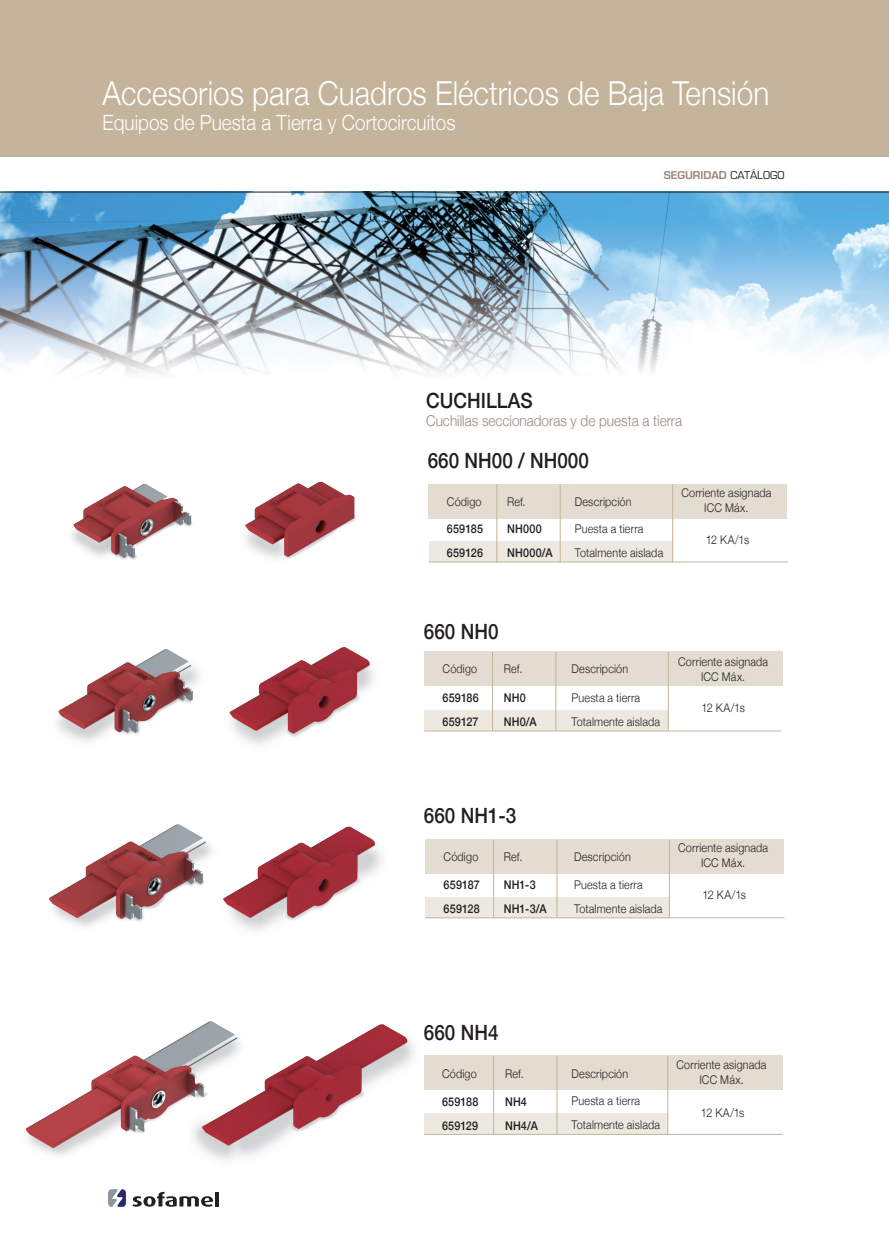
<style>
.page{position:relative;width:889px;height:1258px;background:#fff}
.page>*{position:absolute;margin:0;border:0;box-sizing:border-box;transform-origin:0 0}
.t1{font:300 33px "Helvetica Neue";color:#fff;scale:.9 1}
.t2{font:500 21px "Helvetica Neue";color:#231f20;scale:.9 1}
.t3{font:300 21px "Helvetica Neue";color:#fff;scale:.9 1}
.t4{font:300 15px "Helvetica Neue";color:#9b8679;scale:.9 1}
.t5{font:300 12px/24px "Helvetica Neue";letter-spacing:.015em;color:#231f20;scale:.9 1}
.t6{font:500 12px/24px "Helvetica Neue";letter-spacing:.015em;color:#231f20;scale:.9 1}
.t7{font:600 10.5px "Eurostile";color:#9b8679}
.s1{font-weight:400;color:#231f20}
</style>
<div class="page">
<img style="left:0;top:193px;width:888px;height:181px">
<div style="left:0;top:0;width:888px;height:157px;background:#c3b49b"></div>
<hr style="left:0;top:192px;width:888px;height:1px;background:#231f20">
<div style="left:424px;top:710px;width:244px;height:20px;background:#ede8e0"></div>
<div style="left:425px;top:897px;width:244px;height:20px;background:#ede8e0"></div>
<hr style="left:424px;top:730px;width:356px;height:1px;background:#c3b49b">
<hr style="left:425px;top:917px;width:359px;height:1px;background:#c3b49b">
<div style="left:424px;top:651px;width:358px;height:34px;background:#e3dcd0"></div>
<div style="left:425px;top:839px;width:358px;height:34px;background:#e3dcd0"></div>
<hr style="left:667px;top:652px;width:1px;height:78px;background:#c3b49b">
<hr style="left:669px;top:839px;width:1px;height:79px;background:#c3b49b">
<hr style="left:555px;top:652px;width:1px;height:78px;background:#c3b49b">
<hr style="left:556px;top:839px;width:1px;height:79px;background:#c3b49b">
<div style="left:429px;top:541px;width:243px;height:20px;background:#ede8e0"></div>
<hr style="left:428px;top:561px;width:359px;height:1px;background:#c3b49b">
<div style="left:429px;top:484px;width:357px;height:34px;background:#e3dcd0"></div>
<hr style="left:672px;top:484px;width:1px;height:78px;background:#c3b49b">
<hr style="left:559px;top:484px;width:1px;height:78px;background:#c3b49b">
<hr style="left:496px;top:484px;width:1px;height:78px;background:#c3b49b">
<hr style="left:492px;top:652px;width:1px;height:78px;background:#c3b49b">
<hr style="left:493px;top:839px;width:1px;height:79px;background:#c3b49b">
<img style="left:224px;top:826px;width:158px;height:104px">
<img style="left:245px;top:481px;width:111px;height:78px">
<img style="left:72px;top:484px;width:121px;height:76px">
<img style="left:229px;top:647px;width:145px;height:97px">
<img style="left:57px;top:649px;width:143px;height:93px">
<img style="left:49px;top:824px;width:175px;height:103px">
<img style="left:250px;top:1024px;width:164px;height:132px">
<img style="left:25px;top:1021px;width:225px;height:139px">
<div style="left:424px;top:1113px;width:243px;height:21px;background:#ede8e0"></div>
<hr style="left:424px;top:1134px;width:358px;height:1px;background:#c3b49b">
<div style="left:424px;top:1056px;width:358px;height:34px;background:#e3dcd0"></div>
<hr style="left:667px;top:1056px;width:1px;height:78px;background:#c3b49b">
<hr style="left:556px;top:1056px;width:1px;height:78px;background:#c3b49b">
<hr style="left:493px;top:1056px;width:1px;height:78px;background:#c3b49b">
<svg style="left:132px;top:1191px;width:81px;height:15px"></svg>
<hr style="left:215px;top:1191px;width:4px;height:15px;background:#231f20">
<svg style="left:108px;top:1189px;width:18px;height:18px"></svg>
<h1 class="t1" style="left:102px;top:66px;width:742px">Accesorios para Cuadros Eléctricos de Baja Tensión</h1>
<h2 class="t3" style="left:102px;top:106px;width:393px">Equipos de Puesta a Tierra y Cortocircuitos</h2>
<p class="t7" style="left:663px;top:169px;width:122px">SEGURIDAD <span class="s1">CATÁLOGO</span></p>
<h2 class="t2" style="left:426px;top:383px;width:120px">CUCHILLAS</h2>
<p class="t4" style="left:426px;top:408px;width:286px">Cuchillas seccionadoras y de puesta a tierra</p>
<h2 class="t2" style="left:427px;top:443px;width:180px">660 NH00 / NH000</h2>
<p class="t5" style="left:447px;top:489px;width:40px">Código</p>
<p class="t5" style="left:507px;top:489px;width:22px">Ref.</p>
<p class="t5" style="left:574px;top:489px;width:64px">Descripción</p>
<p class="t5" style="left:681px;top:485px;width:102px;line-height:15px;text-align:center">Corriente asignada<br>ICC Máx.</p>
<p class="t6" style="left:447px;top:516px;width:42px">659185<br>659126</p>
<p class="t5" style="left:574px;top:516px;width:100px">Puesta a tierra<br>Totalmente aislada</p>
<p class="t6" style="left:507px;top:516px;width:52px">NH000<br>NH000/A</p>
<p class="t5" style="left:705px;top:526px;width:50px">12 KA/1s</p>
<h2 class="t2" style="left:424px;top:614px;width:84px">660 NH0</h2>
<p class="t5" style="left:442px;top:656px;width:40px">Código</p>
<p class="t5" style="left:503px;top:656px;width:22px">Ref.</p>
<p class="t5" style="left:571px;top:656px;width:64px">Descripción</p>
<p class="t5" style="left:678px;top:653px;width:102px;line-height:15px;text-align:center">Corriente asignada<br>ICC Máx.</p>
<p class="t6" style="left:442px;top:685px;width:42px">659186<br>659127</p>
<p class="t6" style="left:503px;top:685px;width:38px">NH0<br>NH0/A</p>
<h2 class="t2" style="left:424px;top:799px;width:104px">660 NH1-3</h2>
<p class="t5" style="left:571px;top:685px;width:100px">Puesta a tierra<br>Totalmente aislada</p>
<p class="t5" style="left:701px;top:694px;width:50px">12 KA/1s</p>
<p class="t5" style="left:443px;top:843px;width:40px">Código</p>
<p class="t5" style="left:503px;top:843px;width:22px">Ref.</p>
<p class="t5" style="left:678px;top:839px;width:102px;line-height:15px;text-align:center">Corriente asignada<br>ICC Máx.</p>
<p class="t5" style="left:574px;top:871px;width:100px">Puesta a tierra<br>Totalmente aislada</p>
<p class="t5" style="left:574px;top:843px;width:64px">Descripción</p>
<p class="t6" style="left:443px;top:871px;width:42px">659187<br>659128</p>
<p class="t6" style="left:503px;top:871px;width:49px">NH1-3<br>NH1-3/A</p>
<p class="t5" style="left:702px;top:882px;width:50px">12 KA/1s</p>
<h2 class="t2" style="left:424px;top:1016px;width:84px">660 NH4</h2>
<p class="t5" style="left:442px;top:1060px;width:40px">Código</p>
<p class="t5" style="left:505px;top:1060px;width:22px">Ref.</p>
<p class="t5" style="left:571px;top:1060px;width:64px">Descripción</p>
<p class="t5" style="left:676px;top:1056px;width:102px;line-height:15px;text-align:center">Corriente asignada<br>ICC Máx.</p>
<p class="t5" style="left:571px;top:1088px;width:100px">Puesta a tierra<br>Totalmente aislada</p>
<p class="t6" style="left:442px;top:1088px;width:42px">659188<br>659129</p>
<p class="t6" style="left:505px;top:1088px;width:38px">NH4<br>NH4/A</p>
<p class="t5" style="left:700px;top:1099px;width:50px">12 KA/1s</p>
</div>
